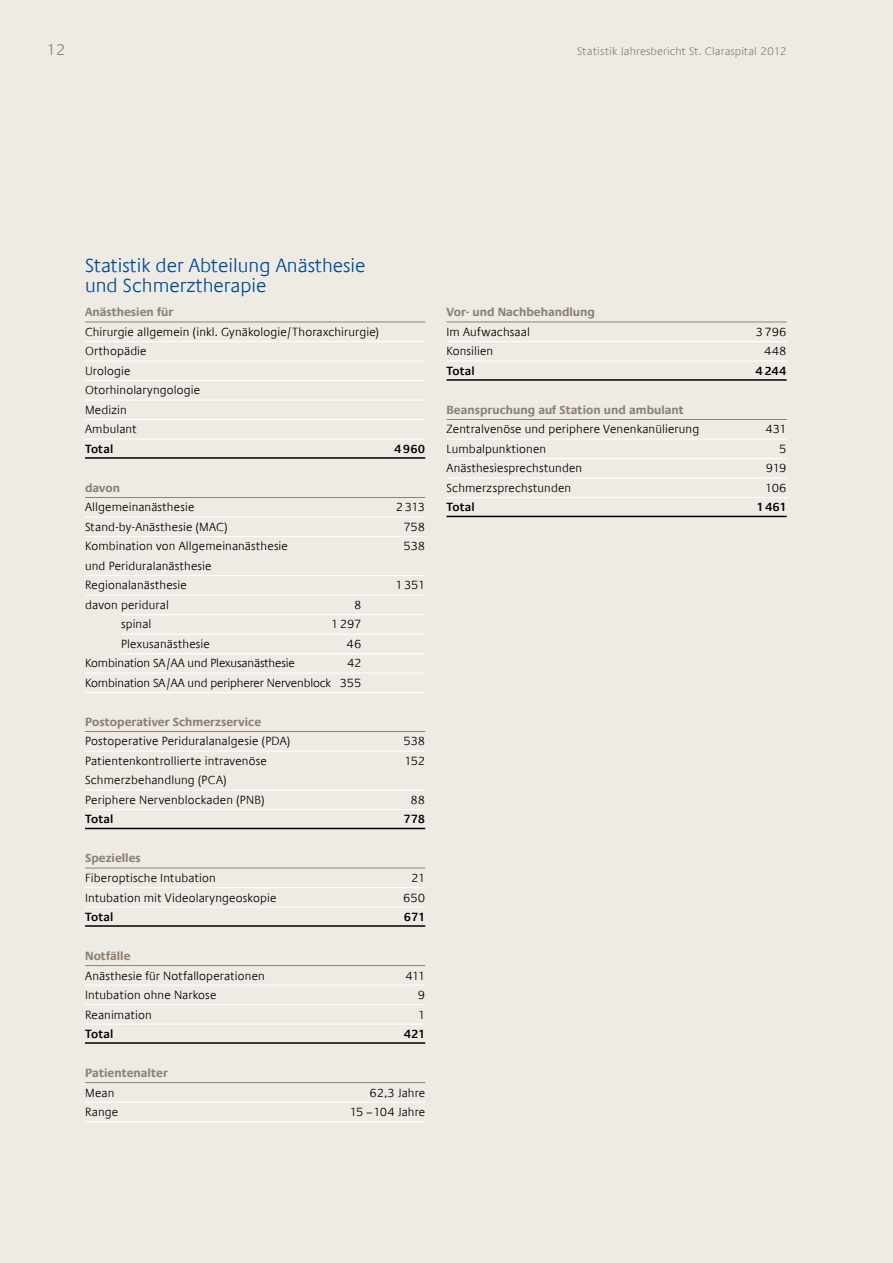
<style>
.page{position:relative;width:893px;height:1263px;background:#eeebe4}
.page>*{position:absolute;margin:0;border:0;box-sizing:border-box;transform-origin:0 0}
.t1{font:300 19.5px/19.5px "Praxis Com";color:#004a95}
.t2{font:300 15.75px "Praxis Com";color:#8f8274}
.t3{font:300 12px/19.5px "Praxis Com";letter-spacing:.01em;color:#000}
.t4{font:700 12px "Praxis Com";color:#8f8274}
.t5{font:300 12px/19.5px "Praxis Com";letter-spacing:-.01em;color:#000;text-align:right}
.t6{font:600 12px "Praxis Com";letter-spacing:.01em;color:#000}
.t7{font:300 11.25px "Praxis Com";letter-spacing:.01em;color:#8f8274}
</style>
<div class="page">
<hr style="left:85px;top:321px;width:340px;height:1px;background:#8f8274">
<hr style="left:85px;top:341px;width:340px;height:1px;background:#fff">
<hr style="left:85px;top:360px;width:340px;height:2px;background:#fff">
<hr style="left:85px;top:380px;width:340px;height:1px;background:#fff">
<hr style="left:85px;top:399px;width:340px;height:2px;background:#fff">
<hr style="left:85px;top:419px;width:340px;height:1px;background:#fff">
<hr style="left:85px;top:438px;width:340px;height:2px;background:#fff">
<hr style="left:85px;top:457px;width:340px;height:2px;background:#000">
<hr style="left:85px;top:497px;width:340px;height:1px;background:#8f8274">
<hr style="left:85px;top:516px;width:340px;height:2px;background:#fff">
<hr style="left:85px;top:536px;width:340px;height:1px;background:#fff">
<hr style="left:85px;top:575px;width:340px;height:1px;background:#fff">
<hr style="left:85px;top:594px;width:340px;height:2px;background:#fff">
<hr style="left:121px;top:614px;width:304px;height:1px;background:#fff">
<hr style="left:121px;top:633px;width:304px;height:2px;background:#fff">
<hr style="left:121px;top:653px;width:304px;height:1px;background:#fff">
<hr style="left:85px;top:672px;width:340px;height:2px;background:#fff">
<hr style="left:85px;top:692px;width:340px;height:1px;background:#fff">
<hr style="left:85px;top:731px;width:340px;height:1px;background:#8f8274">
<hr style="left:85px;top:750px;width:340px;height:2px;background:#fff">
<hr style="left:85px;top:789px;width:340px;height:2px;background:#fff">
<hr style="left:85px;top:809px;width:340px;height:1px;background:#fff">
<hr style="left:85px;top:828px;width:340px;height:1px;background:#000">
<hr style="left:85px;top:867px;width:340px;height:1px;background:#8f8274">
<hr style="left:85px;top:887px;width:340px;height:1px;background:#fff">
<hr style="left:85px;top:906px;width:340px;height:2px;background:#fff">
<hr style="left:85px;top:925px;width:340px;height:2px;background:#000">
<hr style="left:85px;top:965px;width:340px;height:1px;background:#8f8274">
<hr style="left:85px;top:984px;width:340px;height:2px;background:#fff">
<hr style="left:85px;top:1004px;width:340px;height:1px;background:#fff">
<hr style="left:85px;top:1023px;width:340px;height:2px;background:#fff">
<hr style="left:85px;top:1042px;width:340px;height:2px;background:#000">
<hr style="left:85px;top:1082px;width:340px;height:1px;background:#8f8274">
<hr style="left:85px;top:1101px;width:340px;height:2px;background:#fff">
<hr style="left:85px;top:1121px;width:340px;height:1px;background:#fff">
<hr style="left:446px;top:321px;width:341px;height:1px;background:#8f8274">
<hr style="left:446px;top:341px;width:341px;height:1px;background:#fff">
<hr style="left:446px;top:360px;width:341px;height:2px;background:#fff">
<hr style="left:446px;top:379px;width:341px;height:2px;background:#000">
<hr style="left:446px;top:419px;width:341px;height:1px;background:#8f8274">
<hr style="left:446px;top:438px;width:341px;height:2px;background:#fff">
<hr style="left:446px;top:458px;width:341px;height:1px;background:#fff">
<hr style="left:446px;top:477px;width:341px;height:2px;background:#fff">
<hr style="left:446px;top:497px;width:341px;height:1px;background:#fff">
<hr style="left:446px;top:516px;width:341px;height:1px;background:#000">
<h2 class="t2" style="left:46px;top:40px;width:21px">12</h2>
<p class="t7" style="left:577px;top:44px;width:211px">Statistik Jahresbericht St. Claraspital 2012</p>
<h1 class="t1" style="left:85px;top:256px;width:282px">Statistik der Abteilung Anästhesie und Schmerztherapie</h1>
<p class="t4" style="left:85px;top:305px;width:90px">Anästhesien für</p>
<p class="t3" style="left:85px;top:322px;width:296px">Chirurgie allgemein (inkl. Gynäkologie/Thoraxchirurgie)<br>Orthopädie<br>Urologie<br>Otorhinolaryngologie<br>Medizin<br>Ambulant</p>
<p class="t6" style="left:85px;top:442px;width:30px">Total</p>
<p class="t6" style="left:394px;top:442px;width:33px">4960</p>
<p class="t4" style="left:85px;top:481px;width:36px">davon</p>
<p class="t3" style="left:85px;top:498px;width:111px">Allgemeinanästhesie</p>
<p class="t3" style="left:396px;top:498px;width:31px">2 313</p>
<p class="t3" style="left:85px;top:517px;width:144px">Stand-by-Anästhesie (MAC)</p>
<p class="t3" style="left:403px;top:517px;width:23px">758</p>
<p class="t3" style="left:85px;top:537px;width:204px">Kombination von Allgemeinanästhesie</p>
<p class="t3" style="left:403px;top:537px;width:23px">538</p>
<p class="t3" style="left:85px;top:556px;width:128px">und Periduralanästhesie<br>Regionalanästhesie</p>
<p class="t3" style="left:395px;top:576px;width:32px">1351</p>
<p class="t3" style="left:85px;top:595px;width:85px">davon peridural</p>
<p class="t3" style="left:354px;top:595px;width:9px">8</p>
<p class="t3" style="left:121px;top:615px;width:32px">spinal</p>
<p class="t3" style="left:331px;top:615px;width:32px">1297</p>
<p class="t3" style="left:121px;top:634px;width:90px">Plexusanästhesie</p>
<p class="t3" style="left:347px;top:634px;width:16px">46</p>
<p class="t5" style="left:85px;top:654px;width:211px">Kombination SA/AA und Plexusanästhesie</p>
<p class="t5" style="left:85px;top:654px;width:278px">42<br>Kombination SA/AA und peripherer Nervenblock 355</p>
<p class="t4" style="left:85px;top:715px;width:178px">Postoperativer Schmerzservice</p>
<p class="t3" style="left:85px;top:732px;width:207px">Postoperative Periduralanalgesie (PDA)</p>
<p class="t3" style="left:403px;top:732px;width:23px">538</p>
<p class="t3" style="left:85px;top:751px;width:183px">Patientenkontrollierte intravenöse</p>
<p class="t3" style="left:404px;top:751px;width:23px">152</p>
<p class="t3" style="left:85px;top:771px;width:181px">Schmerzbehandlung (PCA)<br>Periphere Nervenblockaden (PNB)</p>
<p class="t3" style="left:411px;top:790px;width:16px">88</p>
<p class="t6" style="left:85px;top:812px;width:30px">Total</p>
<p class="t6" style="left:404px;top:812px;width:23px">778</p>
<p class="t4" style="left:85px;top:851px;width:57px">Spezielles</p>
<p class="t3" style="left:85px;top:868px;width:132px">Fiberoptische Intubation</p>
<p class="t3" style="left:411px;top:868px;width:16px">21</p>
<p class="t3" style="left:85px;top:888px;width:193px">Intubation mit Videolaryngeoskopie</p>
<p class="t3" style="left:403px;top:888px;width:24px">650</p>
<p class="t6" style="left:85px;top:910px;width:30px">Total</p>
<p class="t6" style="left:404px;top:910px;width:23px">671</p>
<p class="t4" style="left:85px;top:949px;width:47px">Notfälle</p>
<p class="t3" style="left:85px;top:966px;width:181px">Anästhesie für Notfalloperationen</p>
<p class="t3" style="left:405px;top:966px;width:21px">411</p>
<p class="t3" style="left:85px;top:985px;width:133px">Intubation ohne Narkose</p>
<p class="t3" style="left:418px;top:985px;width:9px">9</p>
<p class="t3" style="left:85px;top:1005px;width:68px">Reanimation</p>
<p class="t3" style="left:418px;top:1005px;width:9px">1</p>
<p class="t6" style="left:85px;top:1027px;width:30px">Total</p>
<p class="t6" style="left:404px;top:1027px;width:23px">421</p>
<p class="t4" style="left:85px;top:1066px;width:84px">Patientenalter</p>
<p class="t3" style="left:85px;top:1083px;width:31px">Mean</p>
<p class="t3" style="left:370px;top:1083px;width:57px">62,3 Jahre</p>
<p class="t3" style="left:85px;top:1102px;width:35px">Range</p>
<p class="t3" style="left:349px;top:1102px;width:78px">15 –104 Jahre</p>
<p class="t4" style="left:446px;top:305px;width:150px">Vor- und Nachbehandlung</p>
<p class="t3" style="left:446px;top:322px;width:85px">Im Aufwachsaal</p>
<p class="t3" style="left:756px;top:322px;width:32px">3796</p>
<p class="t3" style="left:446px;top:342px;width:48px">Konsilien</p>
<p class="t3" style="left:764px;top:342px;width:24px">448</p>
<p class="t6" style="left:446px;top:364px;width:30px">Total</p>
<p class="t6" style="left:755px;top:364px;width:33px">4244</p>
<p class="t4" style="left:446px;top:403px;width:239px">Beanspruchung auf Station und ambulant</p>
<p class="t3" style="left:446px;top:420px;width:254px">Zentralvenöse und periphere Venenkanülierung</p>
<p class="t3" style="left:766px;top:420px;width:23px">431</p>
<p class="t3" style="left:446px;top:439px;width:101px">Lumbalpunktionen</p>
<p class="t3" style="left:779px;top:439px;width:9px">5</p>
<p class="t3" style="left:446px;top:459px;width:137px">Anästhesiesprechstunden</p>
<p class="t3" style="left:766px;top:459px;width:22px">919</p>
<p class="t3" style="left:446px;top:478px;width:126px">Schmerzsprechstunden</p>
<p class="t3" style="left:765px;top:478px;width:23px">106</p>
<p class="t6" style="left:446px;top:500px;width:30px">Total</p>
<p class="t6" style="left:756px;top:500px;width:32px">1461</p>
</div>
